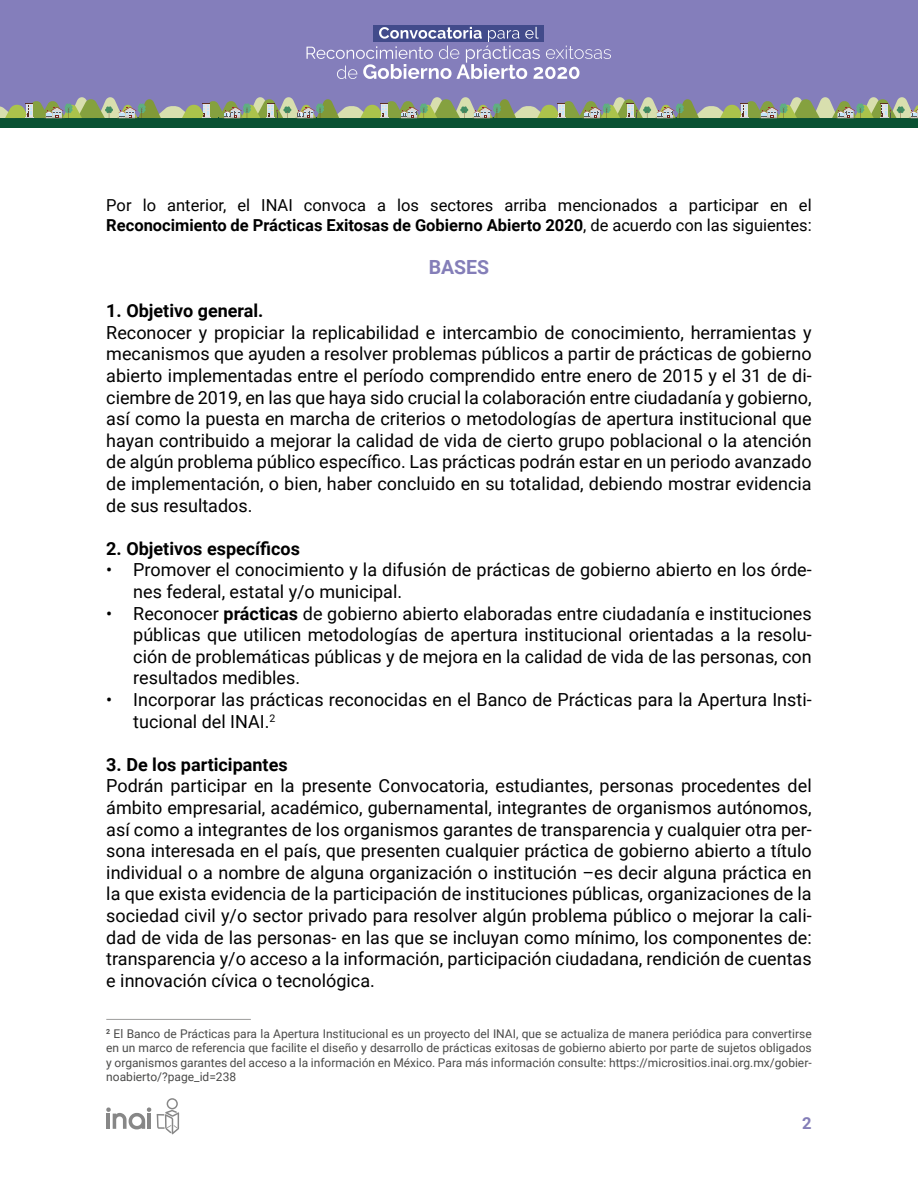
<style>
.page{position:relative;width:918px;height:1188px;background:#fff}
.page>*{position:absolute;margin:0;border:0;box-sizing:border-box;transform-origin:0 0}
.t1{font:700 19.5px "Roboto";color:#847eb8}
.t2{font:18px/21.6px "Roboto";color:#000;text-align:justify}
.t3{font:700 18px "Roboto";color:#000}
.t4{font:16.5px/19.8px "Roboto";color:#000}
.t5{font:700 16.5px "Roboto";color:#847eb8}
.t6{font:12px/14.4px "Roboto";color:#4a4a49;text-align:justify}
.s1{font-weight:700}
</style>
<div class="page">
<svg style="left:157px;top:1098px;width:22px;height:36px"></svg>
<svg style="left:106px;top:1107px;width:45px;height:22px"></svg>
<hr style="left:147px;top:1114px;width:4px;height:15px;background:#878787">
<div style="left:0;top:0;width:918px;height:118px;background:#847ebb"></div>
<div style="left:0;top:117px;width:223px;height:11px;background:#095132"></div>
<div style="left:218px;top:117px;width:363px;height:11px;background:#095132"></div>
<div style="left:373px;top:25px;width:171px;height:16px;background:#424b8b"></div>
<svg style="left:307px;top:27px;width:304px;height:52px"></svg>
<div style="left:579px;top:117px;width:339px;height:11px;background:#095132"></div>
<svg style="left:0;top:97px;width:918px;height:22px"></svg>
<hr style="left:106px;top:1019px;width:145px;height:1px;background:#9d9d9c">
<p class="t4" style="left:106px;top:195px;width:707px">Por lo anterior, el INAI convoca a los sectores arriba mencionados a participar en el<br><span class="s1">Reconocimiento de Prácticas Exitosas de Gobierno Abierto 2020</span>, de acuerdo con las siguientes:</p>
<p class="t1" style="left:429px;top:253px;width:62px">BASES</p>
<p class="t3" style="left:106px;top:298px;width:159px">1. Objetivo general.</p>
<p class="t2" style="left:106px;top:321px;width:707px">Reconocer y propiciar la replicabilidad e intercambio de conocimiento, herramientas y mecanismos que ayuden a resolver problemas públicos a partir de prácticas de gobierno abierto implementadas entre el período comprendido entre enero de 2015 y el 31 de di&shy;ciembre de 2019, en las que haya sido crucial la colaboración entre ciudadanía y gobierno, así como la puesta en marcha de criterios o metodologías de apertura institucional que hayan contribuido a mejorar la calidad de vida de cierto grupo poblacional o la atención de algún problema público específico. Las prácticas podrán estar en un periodo avanzado de implementación, o bien, haber concluido en su totalidad, debiendo mostrar evidencia de sus resultados.</p>
<p class="t3" style="left:106px;top:536px;width:195px">2. Objetivos específicos</p>
<p class="t2" style="left:133px;top:558px;width:680px;text-indent:-27px">• Promover el conocimiento y la difusión de prácticas de gobierno abierto en los órde&shy;nes federal, estatal y/o municipal.</p>
<p class="t2" style="left:133px;top:602px;width:680px;text-indent:-27px">• Reconocer <span class="s1">prácticas</span> de gobierno abierto elaboradas entre ciudadanía e instituciones públicas que utilicen metodologías de apertura institucional orientadas a la resolu&shy;ción de problemáticas públicas y de mejora en la calidad de vida de las personas, con resultados medibles.</p>
<p class="t2" style="left:133px;top:688px;width:680px;text-indent:-27px">• Incorporar las prácticas reconocidas en el Banco de Prácticas para la Apertura Insti&shy;tucional del INAI.<sup>2</sup></p>
<p class="t3" style="left:106px;top:752px;width:183px">3. De los participantes</p>
<p class="t2" style="left:106px;top:774px;width:707px">Podrán participar en la presente Convocatoria, estudiantes, personas procedentes del ámbito empresarial, académico, gubernamental, integrantes de organismos autónomos, así como a integrantes de los organismos garantes de transparencia y cualquier otra per&shy;sona interesada en el país, que presenten cualquier práctica de gobierno abierto a título individual o a nombre de alguna organización o institución –es decir alguna práctica en la que exista evidencia de la participación de instituciones públicas, organizaciones de la sociedad civil y/o sector privado para resolver algún problema público o mejorar la cali&shy;dad de vida de las personas- en las que se incluyan como mínimo, los componentes de: transparencia y/o acceso a la información, participación ciudadana, rendición de cuentas e innovación cívica o tecnológica.</p>
<p class="t6" style="left:106px;top:1026px;width:707px"><sup>2</sup> El Banco de Prácticas para la Apertura Institucional es un proyecto del INAI, que se actualiza de manera periódica para convertirse en un marco de referencia que facilite el diseño y desarrollo de prácticas exitosas de gobierno abierto por parte de sujetos obligados y organismos garantes del acceso a la información en México. Para más información consulte: https://micrositios.inai.org.mx/gobier&shy;noabierto/?page_id=238</p>
<p class="t5" style="left:802px;top:1111px;width:11px">2</p>
</div>
